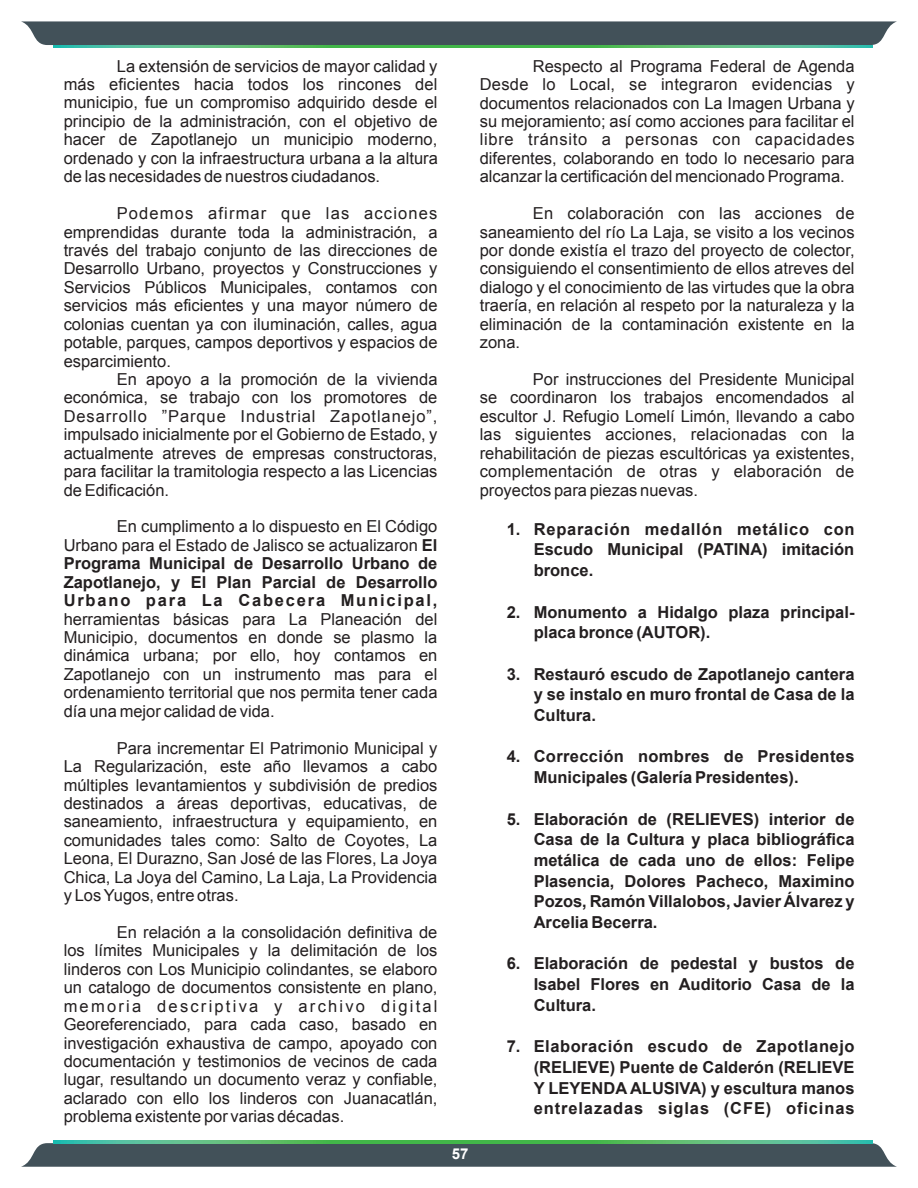
<style>
.page{position:relative;width:918px;height:1188px;background:#fff}
.page>*{position:absolute;margin:0;border:0;box-sizing:border-box;transform-origin:0 0}
.t1{font:16.5px/18.5px "Arial";color:#231f20;text-align:justify}
.t2{font:700 16.5px/20.7px "Arial";color:#231f20;text-align:justify}
.t3{font:700 15px "Arial";color:#fff}
.s1{font-weight:400}
</style>
<div class="page">
<div style="left:21px;top:21px;width:876px;height:24px;background:#425159"></div>
<svg style="left:54px;top:45px;width:819px;height:3px;background:#50bb71"></svg>
<svg style="left:21px;top:1143px;width:876px;height:24px;background:#495b60"></svg>
<svg style="left:54px;top:1141px;width:819px;height:2px;background:#50bb71"></svg>
<p class="t1" style="left:64px;top:58px;width:376px;text-indent:53px">La extensión de servicios de mayor calidad y más eficientes hacia todos los rincones del municipio, fue un compromiso adquirido desde el principio de la administración, con el objetivo de hacer de Zapotlanejo un municipio moderno, ordenado y con la infraestructura urbana a la altura de las necesidades de nuestros ciudadanos.</p>
<p class="t1" style="left:64px;top:206px;width:375px;text-indent:53px">Podemos afirmar que las acciones emprendidas durante toda la administración, a través del trabajo conjunto de las direcciones de Desarrollo Urbano, proyectos y Construcciones y Servicios Públicos Municipales, contamos con servicios más eficientes y una mayor número de colonias cuentan ya con iluminación, calles, agua potable, parques, campos deportivos y espacios de esparcimiento.</p>
<p class="t1" style="left:64px;top:371px;width:375px;text-indent:53px">En apoyo a la promoción de la vivienda económica, se trabajo con los promotores de Desarrollo ”Parque Industrial Zapotlanejo”, impulsado inicialmente por el Gobierno de Estado, y actualmente atreves de empresas constructoras, para facilitar la tramitologia respecto a las Licencias de Edificación.</p>
<p class="t2" style="left:64px;top:519px;width:375px;line-height:18.5px;text-indent:53px"><span class="s1">En cumplimento a lo dispuesto en El Código Urbano para el Estado de Jalisco se actualizaron</span> El Programa Municipal de Desarrollo Urbano de Zapotlanejo, y El Plan Parcial de Desarrollo Urbano para La Cabecera Municipal,</p>
<p class="t1" style="left:64px;top:611px;width:375px">herramientas básicas para La Planeación del Municipio, documentos en donde se plasmo la dinámica urbana; por ello, hoy contamos en Zapotlanejo con un instrumento mas para el ordenamiento territorial que nos permita tener cada día una mejor calidad de vida.</p>
<p class="t1" style="left:64px;top:740px;width:375px;text-indent:53px">Para incrementar El Patrimonio Municipal y La Regularización, este año llevamos a cabo múltiples levantamientos y subdivisión de predios destinados a áreas deportivas, educativas, de saneamiento, infraestructura y equipamiento, en comunidades tales como: Salto de Coyotes, La Leona, El Durazno, San José de las Flores, La Joya Chica, La Joya del Camino, La Laja, La Providencia y Los Yugos, entre otras.</p>
<p class="t1" style="left:64px;top:924px;width:375px;text-indent:53px">En relación a la consolidación definitiva de los límites Municipales y la delimitación de los linderos con Los Municipio colindantes, se elaboro un catalogo de documentos consistente en plano, memoria descriptiva y archivo digital Georeferenciado, para cada caso, basado en investigación exhaustiva de campo, apoyado con documentación y testimonios de vecinos de cada lugar, resultando un documento veraz y confiable, aclarado con ello los linderos con Juanacatlán, problema existente por varias décadas.</p>
<p class="t1" style="left:480px;top:58px;width:376px;text-indent:53px">Respecto al Programa Federal de Agenda Desde lo Local, se integraron evidencias y documentos relacionados con La Imagen Urbana y su mejoramiento; así como acciones para facilitar el libre tránsito a personas con capacidades diferentes, colaborando en todo lo necesario para alcanzar la certificación del mencionado Programa.</p>
<p class="t1" style="left:480px;top:206px;width:376px;text-indent:53px">En colaboración con las acciones de saneamiento del río La Laja, se visito a los vecinos por donde existía el trazo del proyecto de colector, consiguiendo el consentimiento de ellos atreves del dialogo y el conocimiento de las virtudes que la obra traería, en relación al respeto por la naturaleza y la eliminación de la contaminación existente en la zona.</p>
<p class="t1" style="left:480px;top:371px;width:376px;text-indent:53px">Por instrucciones del Presidente Municipal se coordinaron los trabajos encomendados al escultor J. Refugio Lomelí Limón, llevando a cabo las siguientes acciones, relacionadas con la rehabilitación de piezas escultóricas ya existentes, complementación de otras y elaboración de proyectos para piezas nuevas.</p>
<p class="t2" style="left:534px;top:520px;width:322px;text-indent:-27px">1. Reparación medallón metálico con Escudo Municipal (PATINA) imitación bronce.</p>
<p class="t2" style="left:534px;top:603px;width:322px;text-indent:-27px">2. Monumento a Hidalgo plaza principal&shy;placa bronce (AUTOR).</p>
<p class="t2" style="left:534px;top:665px;width:322px;text-indent:-27px">3. Restauró escudo de Zapotlanejo cantera y se instalo en muro frontal de Casa de la Cultura.</p>
<p class="t2" style="left:534px;top:748px;width:322px;text-indent:-27px">4. Corrección nombres de Presidentes<br>Municipales (Galería Presidentes).</p>
<p class="t2" style="left:534px;top:810px;width:322px;text-indent:-27px">5. Elaboración de (RELIEVES) interior de Casa de la Cultura y placa bibliográfica metálica de cada uno de ellos: Felipe Plasencia, Dolores Pacheco, Maximino Pozos, Ramón Villalobos, Javier Álvarez y Arcelia Becerra.</p>
<p class="t2" style="left:534px;top:955px;width:322px;text-indent:-27px">6. Elaboración de pedestal y bustos de Isabel Flores en Auditorio Casa de la Cultura.</p>
<p class="t2" style="left:534px;top:1038px;width:322px;text-indent:-27px">7. Elaboración escudo de Zapotlanejo (RELIEVE) Puente de Calderón (RELIEVE Y LEYENDA ALUSIVA) y escultura manos entrelazadas siglas (CFE) oficinas</p>
<p class="t3" style="left:452px;top:1148px;width:18px">57</p>
</div>
